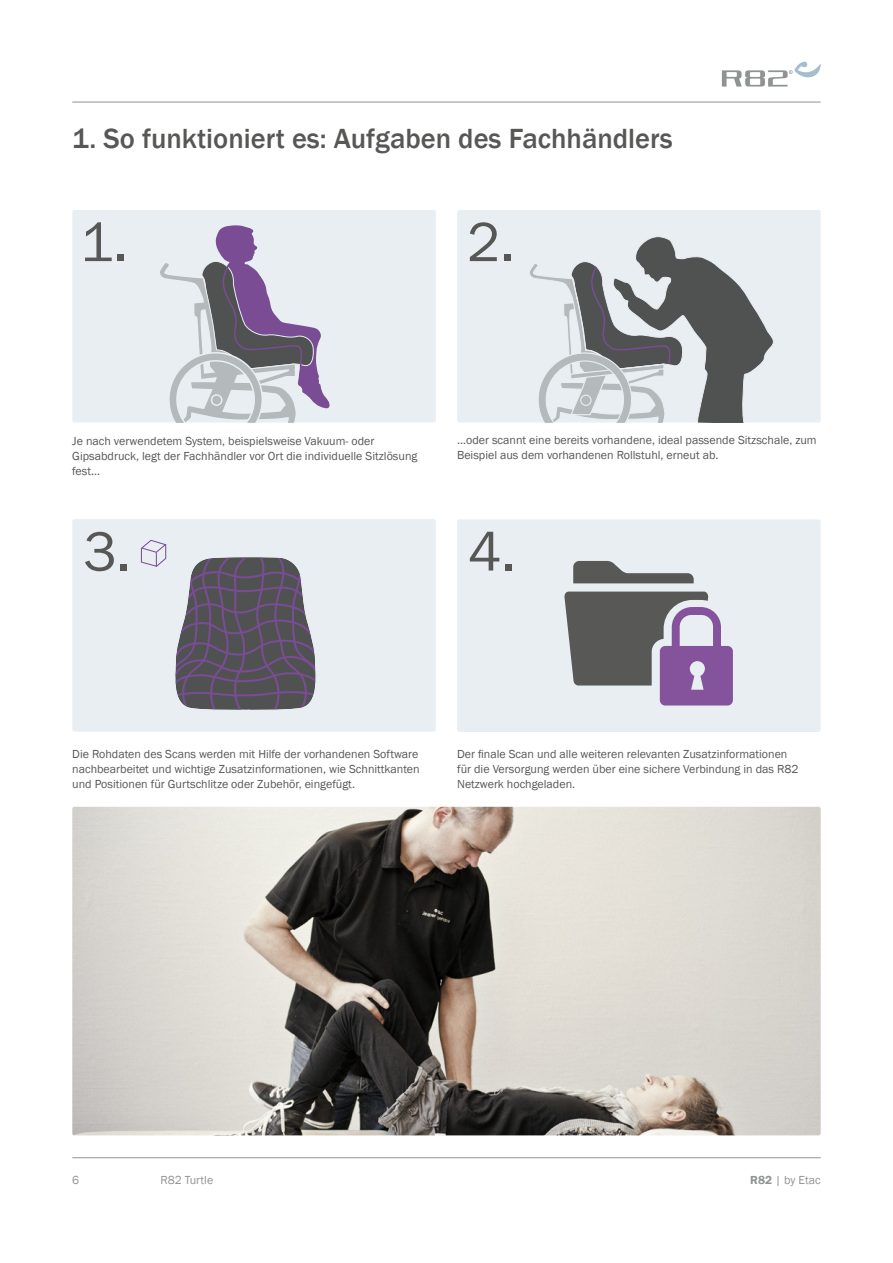
<style>
.page{position:relative;width:893px;height:1263px;background:#fff}
.page>*{position:absolute;margin:0;border:0;box-sizing:border-box;transform-origin:0 0}
.t1{font:57px "Franklin Gothic";color:#575756}
.t2{font:500 28.5px "Franklin Gothic";color:#575756}
.t3{font:12px/15px "Franklin Gothic";color:#575756}
.t4{font:12px "Franklin Gothic";color:#909394}
.s1{font-weight:600}
</style>
<div class="page">
<hr style="left:72px;top:102px;width:749px;height:1px;background:#909394">
<hr style="left:72px;top:1157px;width:749px;height:1px;background:#909394">
<svg style="left:722px;top:62px;width:99px;height:25px"></svg>
<img style="left:72px;top:807px;width:749px;height:328px">
<svg style="left:72px;top:210px;width:364px;height:213px;fill:#e8eef2"></svg>
<svg style="left:72px;top:519px;width:364px;height:213px;fill:#e8eef2"></svg>
<div style="left:457px;top:519px;width:364px;height:213px;background:#e8eef2;border-radius:2px"></div>
<svg style="left:457px;top:210px;width:364px;height:213px;fill:#e8eef2"></svg>
<svg style="left:564px;top:561px;width:169px;height:144px"></svg>
<h2 class="t2" style="left:72px;top:120px;width:602px">1. So funktioniert es: Aufgaben des Fachhändlers</h2>
<h1 class="t1" style="left:80px;top:207px;width:49px">1.</h1>
<h1 class="t1" style="left:467px;top:207px;width:49px">2.</h1>
<p class="t3" style="left:72px;top:433px;width:347px">Je nach verwendetem System, beispielsweise Vakuum- oder<br>Gipsabdruck, legt der Fachhändler vor Ort die individuelle Sitzlösung fest...</p>
<h1 class="t1" style="left:83px;top:516px;width:49px">3.</h1>
<p class="t3" style="left:457px;top:433px;width:361px">...oder scannt eine bereits vorhandene, ideal passende Sitzschale, zum<br>Beispiel aus dem vorhandenen Rollstuhl, erneut ab.</p>
<h1 class="t1" style="left:468px;top:516px;width:49px">4.</h1>
<p class="t3" style="left:72px;top:747px;width:349px;text-align:justify">Die Rohdaten des Scans werden mit Hilfe der vorhandenen Software nachbearbeitet und wichtige Zusatzinformationen, wie Schnittkanten und Positionen für Gurtschlitze oder Zubehör, eingefügt.</p>
<p class="t3" style="left:457px;top:747px;width:343px">Der finale Scan und alle weiteren relevanten Zusatzinformationen für die Versorgung werden über eine sichere Verbindung in das R82<br>Netzwerk hochgeladen.</p>
<p class="t4" style="left:72px;top:1173px;width:9px">6</p>
<p class="t4" style="left:160px;top:1173px;width:54px">R82 Turtle</p>
<p class="t4" style="left:750px;top:1173px;width:72px"><span class="s1">R82</span> | by Etac</p>
</div>
